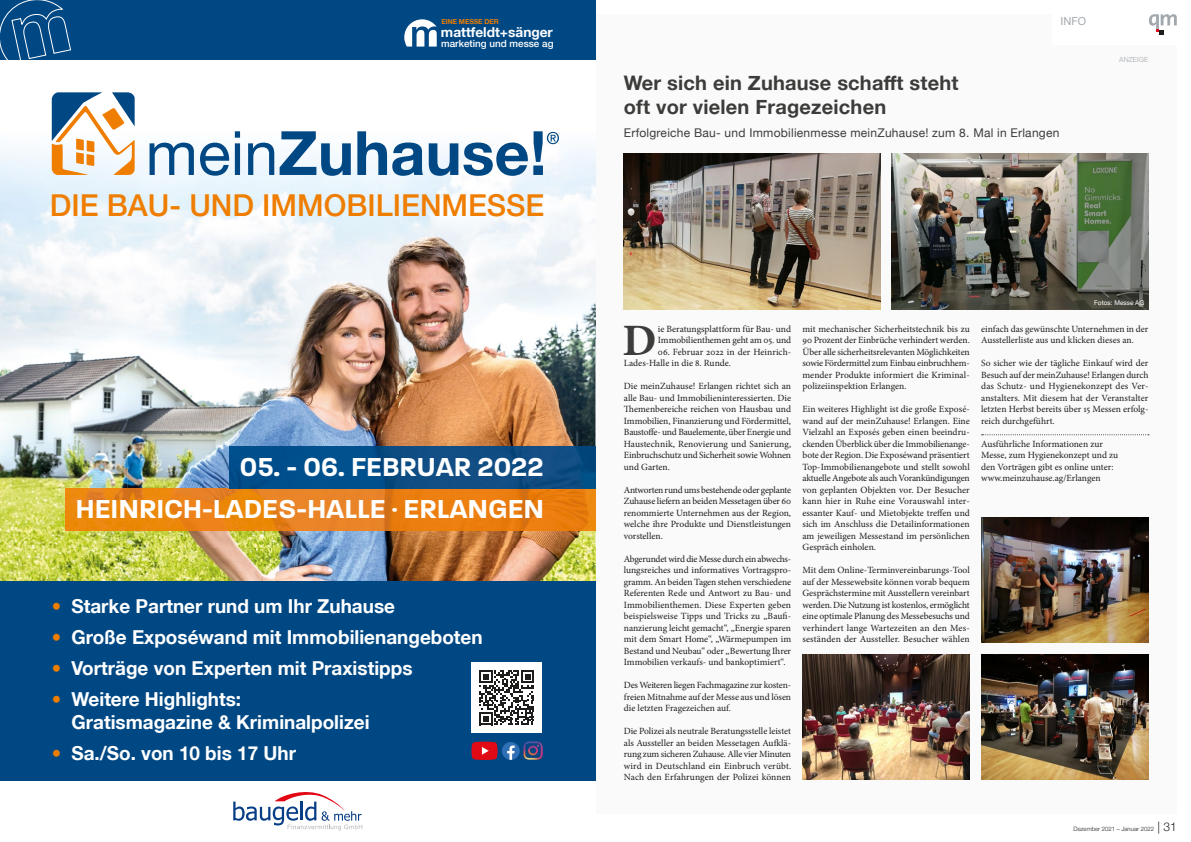
<style>
.page{position:relative;width:1191px;height:842px;background:#fff}
.page>*{position:absolute;margin:0;border:0;box-sizing:border-box;transform-origin:0 0}
.t1{font:700 61.1px "Helvetica Neue LT";color:#004884}
.t2{font:700 44.9px "Minion Pro";color:#3c3c3b}
.t3{font:500 30.1px "Helvetica Neue LT";color:#ef7d00}
.t4{font:600 28.1px/42px "Paralucent";color:#fff;text-align:right}
.t5{font:700 20px/24px "Helvetica Neue";letter-spacing:.01em;color:#3c3c3b}
.t6{font:700 19.2px/23.1px "Helvetica Neue LT";color:#fff}
.t7{font:700 13.7px "Helvetica Neue LT";color:#fff}
.t8{font:12px "Helvetica Neue";letter-spacing:.02em;color:#3c3c3b}
.t9{font:11px "Helvetica Neue";color:#a2a9ae}
.t10{font:500 9.9px "Helvetica Neue LT";color:#fff}
.t11{font:9.5px/11.5px "Minion Pro";color:#1d1d1b;text-align:justify}
.t12{font:300 7px "Helvetica Neue";letter-spacing:.02em;color:#a2a9ae}
.t13{font:700 6.8px "Helvetica Neue LT";letter-spacing:-.005em;color:#ef7d00}
.t14{font:6.5px "Helvetica Neue";color:#fff}
.t15{font:300 6px "Helvetica Neue";color:#1d1d1b}
.s1{font-weight:400}
.s2{font-size:25.3px}
.s3{color:#ef7d00}
.s4{font-size:12px}
</style>
<div class="page">
<div style="left:595px;top:14px;width:581px;height:800px;background:#fbfafa"></div>
<div style="left:1052px;top:0;width:139px;height:45px;background:#fff"></div>
<svg style="left:1148px;top:14px;width:28px;height:21px"></svg>
<img style="left:0;top:129px;width:595px;height:452px">
<div style="left:0;top:581px;width:595px;height:199px;background:#004884"></div>
<img style="left:65px;top:488px;width:530px;height:42px">
<img style="left:230px;top:447px;width:365px;height:41px">
<svg style="left:52px;top:92px;width:83px;height:83px"></svg>
<svg style="left:547px;top:132px;width:12px;height:12px"></svg>
<div style="left:0;top:0;width:595px;height:60px;background:#004884"></div>
<svg style="left:404px;top:19px;width:33px;height:28px"></svg>
<svg style="left:0;top:0;width:71px;height:60px"></svg>
<div style="left:471px;top:662px;width:71px;height:71px;background:#fff"></div>
<svg style="left:479px;top:670px;width:55px;height:55px"></svg>
<img style="left:524px;top:741px;width:19px;height:19px">
<svg style="left:471px;top:742px;width:49px;height:18px"></svg>
<svg style="left:233px;top:792px;width:129px;height:38px"></svg>
<svg style="left:981px;top:434px;width:168px;height:1px"></svg>
<img style="left:624px;top:153px;width:256px;height:156px">
<img style="left:891px;top:153px;width:257px;height:156px">
<img style="left:981px;top:654px;width:167px;height:126px">
<img style="left:981px;top:517px;width:167px;height:126px">
<img style="left:802px;top:654px;width:167px;height:126px">
<p class="t13" style="left:441px;top:17px;width:59px">EINE MESSE DER</p>
<h3 class="t7" style="left:441px;top:23px;width:113px">mattfeldt+sänger</h3>
<p class="t10" style="left:441px;top:37px;width:114px">marketing und messe ag</p>
<h1 class="t1" style="left:146px;top:115px;width:402px"><span class="s1">mein</span>Zuhause!</h1>
<h3 class="t3" style="left:50px;top:187px;width:496px">DIE BAU- UND IMMOBILIENMESSE</h3>
<h3 class="t4" style="left:76px;top:446px;width:470px">05. - 06. FEBRUAR 2022<br>HEINRICH-LADES-HALLE <span class="s2">·</span> ERLANGEN</h3>
<h3 class="t6" style="left:52px;top:594px;width:345px"><span class="s3">•</span> Starke Partner rund um Ihr Zuhause</h3>
<h3 class="t6" style="left:52px;top:625px;width:432px"><span class="s3">•</span> Große Exposéwand mit Immobilienangeboten</h3>
<h3 class="t6" style="left:52px;top:656px;width:362px"><span class="s3">•</span> Vorträge von Experten mit Praxistipps</h3>
<h3 class="t6" style="left:71px;top:687px;width:300px;text-indent:-20px"><span class="s3">•</span> Weitere Highlights:<br>Gratismagazine &amp; Kriminalpolizei</h3>
<h3 class="t6" style="left:52px;top:741px;width:246px"><span class="s3">•</span> Sa./So. von 10 bis 17 Uhr</h3>
<p class="t9" style="left:1060px;top:13px;width:27px">INFO</p>
<h3 class="t5" style="left:624px;top:72px;width:336px">Wer sich ein Zuhause schafft steht oft vor vielen Fragezeichen</h3>
<p class="t8" style="left:624px;top:124px;width:437px">Erfolgreiche Bau- und Immobilienmesse meinZuhause! zum 8. Mal in Erlangen</p>
<p class="t12" style="left:1119px;top:54px;width:31px">ANZEIGE</p>
<p class="t14" style="left:1094px;top:298px;width:52px">Fotos: Messe AG</p>
<h2 class="t2" style="left:622px;top:309px;width:36px">D</h2>
<p class="t11" style="left:658px;top:323px;width:135px">ie Beratungsplattform für Bau- und<br>Immobilienthemen geht am 05. und</p>
<p class="t11" style="left:624px;top:346px;width:169px;text-indent:34px">06. Februar 2022 in der Heinrich-<br>Lades-Halle in die 8. Runde.</p>
<p class="t11" style="left:624px;top:380px;width:169px">Die meinZuhause! Erlangen richtet sich an alle Bau- und Immobilieninteressierten. Die Themenbereiche reichen von Hausbau und Immobilien, Finanzierung und Fördermittel, Baustoffe- und Bauelemente, über Energie und Haustechnik, Renovierung und Sanierung, Einbruchschutz und Sicherheit sowie Wohnen und Garten.</p>
<p class="t11" style="left:624px;top:484px;width:169px">Antworten rund ums bestehende oder geplante Zuhause liefern an beiden Messetagen über 60 renommierte Unternehmen aus der Region, welche ihre Produkte und Dienstleistungen vorstellen.</p>
<p class="t11" style="left:624px;top:553px;width:169px">Abgerundet wird die Messe durch ein abwechs&shy;lungsreiches und informatives Vortragspro&shy;gramm. An beiden Tagen stehen verschiedene Referenten Rede und Antwort zu Bau- und Immobilienthemen. Diese Experten geben beispielsweise Tipps und Tricks zu „Baufi&shy;nanzierung leicht gemacht“, „Energie sparen mit dem Smart Home“, „Wärmepumpen im Bestand und Neubau“ oder „Bewertung Ihrer Immobilien verkaufs- und bankoptimiert“.</p>
<p class="t11" style="left:624px;top:679px;width:169px">Des Weiteren liegen Fachmagazine zur kosten&shy;freien Mitnahme auf der Messe aus und lösen die letzten Fragezeichen auf.</p>
<p class="t11" style="left:624px;top:725px;width:169px">Die Polizei als neutrale Beratungsstelle leistet als Aussteller an beiden Messetagen Aufklä&shy;rung zum sicheren Zuhause. Alle vier Minuten wird in Deutschland ein Einbruch verübt.<br>Nach den Erfahrungen der Polizei können</p>
<p class="t11" style="left:802px;top:323px;width:169px">mit mechanischer Sicherheitstechnik bis zu 90 Prozent der Einbrüche verhindert werden.<br>Über alle sicherheitsrelevanten Möglichkeiten sowie Fördermittel zum Einbau einbruchhem&shy;mender Produkte informiert die Kriminal&shy;polizeiinspektion Erlangen.</p>
<p class="t11" style="left:802px;top:404px;width:169px">Ein weiteres Highlight ist die große Exposé&shy;wand auf der meinZuhause! Erlangen. Eine Vielzahl an Exposés geben einen beeindru&shy;ckenden Überblick über die Immobilienange&shy;bote der Region. Die Exposéwand präsentiert Top-Immobilienangebote und stellt sowohl aktuelle Angebote als auch Vorankündigungen von geplanten Objekten vor. Der Besucher kann hier in Ruhe eine Vorauswahl inter&shy;essanter Kauf- und Mietobjekte treffen und sich im Anschluss die Detailinformationen am jeweiligen Messestand im persönlichen Gespräch einholen.</p>
<p class="t11" style="left:802px;top:565px;width:169px">Mit dem Online-Terminvereinbarungs-Tool auf der Messewebsite können vorab bequem Gesprächstermine mit Ausstellern vereinbart werden. Die Nutzung ist kostenlos, ermöglicht eine optimale Planung des Messebesuchs und verhindert lange Wartezeiten an den Mes&shy;seständen der Aussteller. Besucher wählen</p>
<p class="t11" style="left:981px;top:323px;width:169px">einfach das gewünschte Unternehmen in der<br>Ausstellerliste aus und klicken dieses an.</p>
<p class="t11" style="left:981px;top:357px;width:169px">So sicher wie der tägliche Einkauf wird der Besuch auf der meinZuhause! Erlangen durch das Schutz- und Hygienekonzept des Ver&shy;anstalters. Mit diesem hat der Veranstalter letzten Herbst bereits über 15 Messen erfolg&shy;reich durchgeführt.</p>
<p class="t11" style="left:981px;top:438px;width:139px;text-align:left">Ausführliche Informationen zur Messe, zum Hygienekonzept und zu den Vorträgen gibt es online unter: www.meinzuhause.ag/Erlangen</p>
<p class="t15" style="left:1073px;top:824px;width:105px">Dezember 2021 – Januar 2022 <span class="s4">| 31</span></p>
</div>
